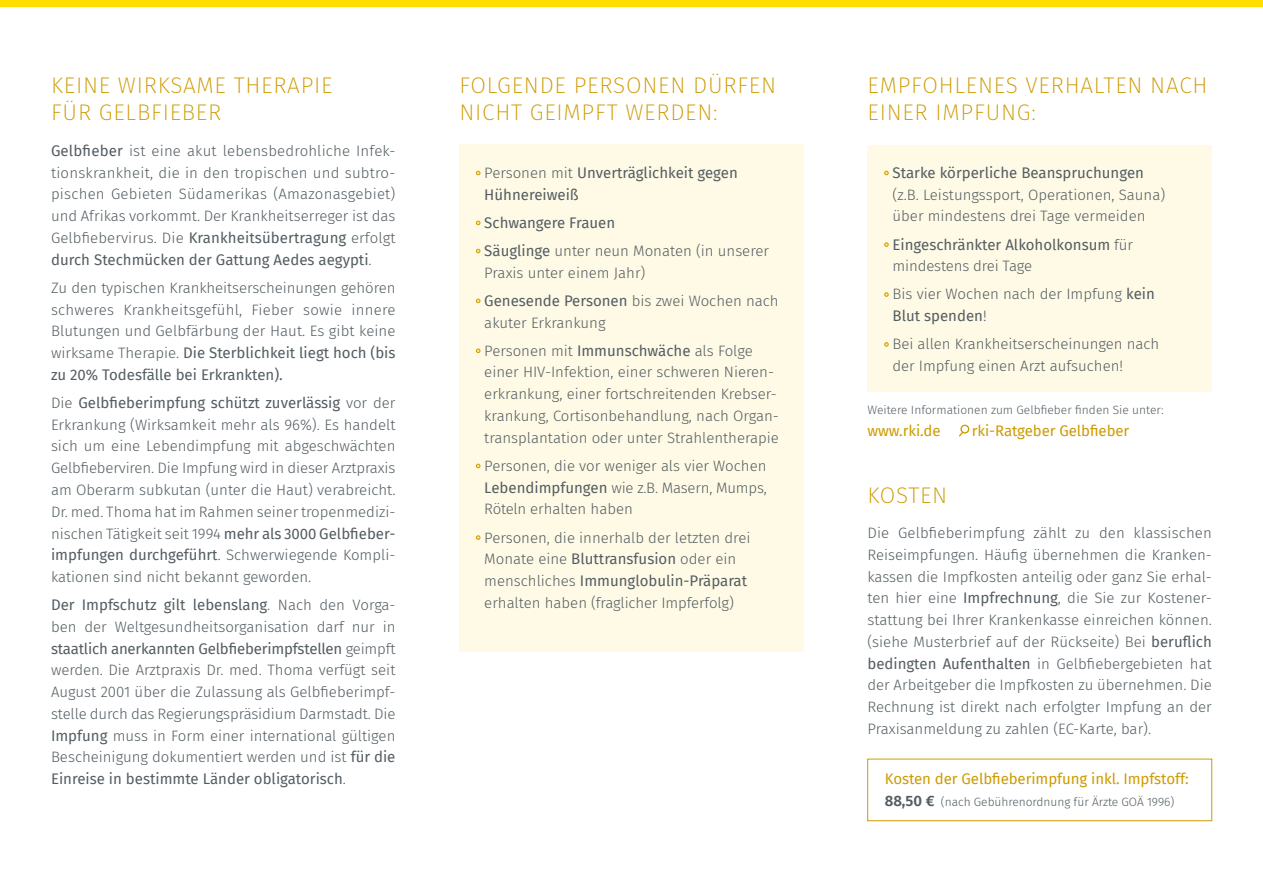
<style>
.page{position:relative;width:1263px;height:893px;background:#fff}
.page>*{position:absolute;margin:0;border:0;box-sizing:border-box;transform-origin:0 0}
.t1{font:200 22.5px/27px "Fira Sans";letter-spacing:.035em;color:#ce9b00}
.t2{font:300 15px/21.8px "Fira Sans";color:#535d62}
.t3{font:15px/21.8px "Fira Sans";color:#535d62}
.t4{font:15px "Fira Sans";letter-spacing:-.005em;color:#ce9b00}
.t5{font:300 12px "Fira Sans";letter-spacing:-.005em;color:#535d62}
.s1{font-weight:400}
.s2{font-weight:300}
.s3{font-weight:600;font-size:15px}
</style>
<div class="page">
<div style="left:0;top:0;width:1263px;height:6px;background:#ffde00"></div>
<div style="left:459px;top:145px;width:345px;height:507px;background:#fffae5"></div>
<svg style="left:476px;top:171px;width:4px;height:4px"></svg>
<svg style="left:476px;top:221px;width:4px;height:4px"></svg>
<svg style="left:476px;top:249px;width:4px;height:4px"></svg>
<svg style="left:476px;top:299px;width:4px;height:4px"></svg>
<svg style="left:476px;top:349px;width:4px;height:4px"></svg>
<svg style="left:476px;top:464px;width:4px;height:4px"></svg>
<svg style="left:476px;top:536px;width:4px;height:3px"></svg>
<div style="left:867px;top:145px;width:345px;height:246px;background:#fffae5"></div>
<svg style="left:884px;top:171px;width:4px;height:4px"></svg>
<svg style="left:884px;top:243px;width:4px;height:4px"></svg>
<svg style="left:884px;top:293px;width:4px;height:3px"></svg>
<svg style="left:884px;top:342px;width:4px;height:4px"></svg>
<div style="left:867px;top:759px;width:345px;height:62px;border:1px solid #ce9b00"></div>
<div style="left:960px;top:425px;width:9px;height:9px;border:1px solid #ce9b00;border-radius:50%"></div>
<svg style="left:959px;top:431px;width:5px;height:6px"></svg>
<h1 class="t1" style="left:51px;top:72px;width:283px">KEINE WIRKSAME THERAPIE<br>FÜR GELBFIEBER</h1>
<p class="t2" style="left:51px;top:140px;width:346px;text-align:justify"><span class="s1">Gelbfieber</span> ist eine akut lebensbedrohliche Infek&shy;tionskrankheit, die in den tropischen und subtro&shy;pischen Gebieten Südamerikas (Amazonasgebiet) und Afrikas vorkommt. Der Krankheitserreger ist das Gelbfiebervirus. Die <span class="s1">Krankheitsübertragung</span> erfolgt <span class="s1">durch Stechmücken der Gattung Aedes aegypti</span>.</p>
<p class="t2" style="left:51px;top:277px;width:346px;text-align:justify">Zu den typischen Krankheitserscheinungen gehören schweres Krankheitsgefühl, Fieber sowie innere Blutungen und Gelbfärbung der Haut. Es gibt keine wirksame Therapie. <span class="s1">Die Sterblichkeit liegt hoch (bis zu 20% Todesfälle bei Erkrankten).</span></p>
<p class="t2" style="left:51px;top:392px;width:346px;text-align:justify">Die <span class="s1">Gelbfieberimpfung schützt zuverlässig</span> vor der Erkrankung (Wirksamkeit mehr als 96%). Es handelt sich um eine Lebendimpfung mit abgeschwächten Gelbfieberviren. Die Impfung wird in dieser Arztpraxis am Oberarm subkutan (unter die Haut) verabreicht.<br>Dr. med. Thoma hat im Rahmen seiner tropenmedizi&shy;nischen Tätigkeit seit 1994 <span class="s1">mehr als 3000 Gelbfieber&shy;impfungen durchgeführt</span>. Schwerwiegende Kompli&shy;kationen sind nicht bekannt geworden.</p>
<p class="t2" style="left:51px;top:594px;width:346px;text-align:justify"><span class="s1">Der Impfschutz gilt lebenslang</span>. Nach den Vorga&shy;ben der Weltgesundheitsorganisation darf nur in <span class="s1">staatlich anerkannten Gelbfieberimpfstellen</span> geimpft werden. Die Arztpraxis Dr. med. Thoma verfügt seit August 2001 über die Zulassung als Gelbfieberimpf&shy;stelle durch das Regierungspräsidium Darmstadt. Die <span class="s1">Impfung</span> muss in Form einer international gültigen Bescheinigung dokumentiert werden und ist <span class="s1">für die Einreise in bestimmte Länder obligatorisch</span>.</p>
<h1 class="t1" style="left:459px;top:72px;width:318px">FOLGENDE PERSONEN DÜRFEN<br>NICHT GEIMPFT WERDEN:</h1>
<p class="t3" style="left:484px;top:162px;width:255px"><span class="s2">Personen mit</span> Unverträglichkeit gegen<br>Hühnereiweiß</p>
<p class="t2" style="left:484px;top:208px;width:286px;line-height:28.2px"><span class="s1">Schwangere Frauen<br>Säuglinge</span> unter neun Monaten (in unserer</p>
<p class="t2" style="left:484px;top:258px;width:296px;line-height:28.2px">Praxis unter einem Jahr)<br><span class="s1">Genesende Personen</span> bis zwei Wochen nach</p>
<p class="t2" style="left:484px;top:308px;width:270px;line-height:28.2px">akuter Erkrankung<br>Personen mit <span class="s1">Immunschwäche</span> als Folge</p>
<p class="t2" style="left:484px;top:361px;width:296px">einer HIV-Infektion, einer schweren Nieren&shy;erkrankung, einer fortschreitenden Krebser&shy;krankung, Cortisonbehandlung, nach Organ&shy;transplantation oder unter Strahlentherapie</p>
<p class="t2" style="left:484px;top:455px;width:284px;text-align:justify">Personen, die vor weniger als vier Wochen <span class="s1">Lebendimpfungen</span> wie z.B. Masern, Mumps, Röteln erhalten haben</p>
<p class="t2" style="left:484px;top:526px;width:268px">Personen, die innerhalb der letzten drei Monate eine <span class="s1">Bluttransfusion</span> oder ein menschliches <span class="s1">Immunglobulin-Präparat </span>erhalten haben (fraglicher Impferfolg)</p>
<h1 class="t1" style="left:867px;top:72px;width:341px">EMPFOHLENES VERHALTEN NACH<br>EINER IMPFUNG:</h1>
<p class="t3" style="left:892px;top:162px;width:253px">Starke körperliche Beanspruchungen</p>
<p class="t2" style="left:892px;top:184px;width:274px">(z.B. Leistungssport, Operationen, Sauna) über mindestens drei Tage vermeiden</p>
<p class="t3" style="left:892px;top:233px;width:242px">Eingeschränkter Alkoholkonsum <span class="s2">für mindestens drei Tage</span></p>
<p class="t2" style="left:892px;top:283px;width:264px">Bis vier Wochen nach der Impfung <span class="s1">kein<br>Blut spenden</span>!</p>
<p class="t2" style="left:892px;top:333px;width:268px">Bei allen Krankheitserscheinungen nach der Impfung einen Arzt aufsuchen!</p>
<p class="t5" style="left:867px;top:401px;width:298px">Weitere Informationen zum Gelbfieber finden Sie unter:</p>
<p class="t4" style="left:867px;top:419px;width:75px">www.rki.de</p>
<p class="t4" style="left:972px;top:419px;width:159px">rki-Ratgeber Gelbfieber</p>
<h1 class="t1" style="left:867px;top:481px;width:81px">KOSTEN</h1>
<p class="t2" style="left:867px;top:522px;width:346px;text-align:justify">Die Gelbfieberimpfung zählt zu den klassischen Reiseimpfungen. Häufig übernehmen die Kranken&shy;kassen die Impfkosten anteilig oder ganz Sie erhal&shy;ten hier eine <span class="s1">Impfrechnung</span>, die Sie zur Kostener&shy;stattung bei Ihrer Krankenkasse einreichen können. (siehe Musterbrief auf der Rückseite) Bei <span class="s1">beruflich bedingten Aufenthalten</span> in Gelbfiebergebieten hat der Arbeitgeber die Impfkosten zu übernehmen. Die Rechnung ist direkt nach erfolgter Impfung an der Praxisanmeldung zu zahlen (EC-Karte, bar).</p>
<p class="t4" style="left:885px;top:767px;width:305px">Kosten der Gelbfieberimpfung inkl. Impfstoff:</p>
<p class="t5" style="left:885px;top:794px;width:291px"><span class="s3">88,50 €</span> (nach Gebührenordnung für Ärzte GOÄ 1996)</p>
</div>
